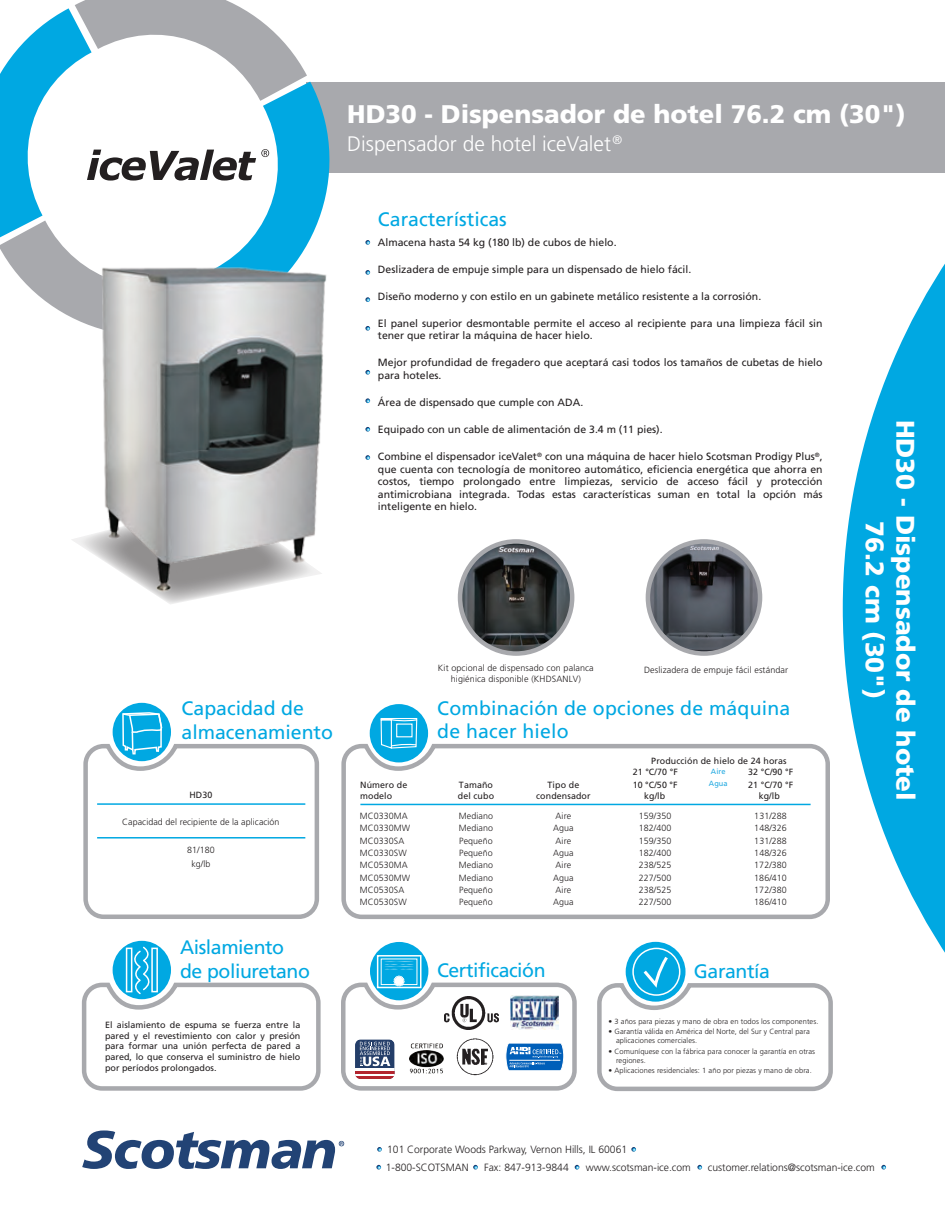
<style>
.page{position:relative;width:945px;height:1215px;background:#fff}
.page>*{position:absolute;margin:0;border:0;box-sizing:border-box;transform-origin:0 0}
.t1{font:900 25.5px/30.6px "Frutiger";color:#fff;text-align:center}
.t2{font:300 21px "Frutiger LT Std";color:#fff}
.t3{font:19.5px/23.4px "Frutiger";color:#00a8e2}
.t4{font:19.5px/23.4px "Frutiger";letter-spacing:-.02em;color:#00a8e2}
.t5{font:10.5px/12.6px "Frutiger LT Std";color:#231f20}
.t6{font:300 10.5px "Frutiger LT Std";color:#231f20}
.t7{font:300 9px "Frutiger LT Std";letter-spacing:.01em;color:#231f20}
.t8{font:9px/10.8px "Frutiger";color:#231f20;text-align:justify}
.t9{font:9px/10.8px "Frutiger LT Std";letter-spacing:.01em;color:#231f20}
.t10{font:300 7.5px/9px "Frutiger LT Std";letter-spacing:.01em;color:#231f20}
.t11{font:7.5px/12.3px "Frutiger LT Std";letter-spacing:.01em;color:#1fa8e0}
</style>
<div class="page">
<svg style="left:631px;top:1147px;width:5px;height:5px"></svg>
<svg style="left:377px;top:1147px;width:5px;height:5px"></svg>
<svg style="left:697px;top:1165px;width:5px;height:5px"></svg>
<svg style="left:575px;top:1165px;width:4px;height:5px"></svg>
<svg style="left:473px;top:1165px;width:5px;height:5px"></svg>
<svg style="left:376px;top:1165px;width:5px;height:5px"></svg>
<div style="left:306px;top:82px;width:639px;height:91px;background:#a8a9ad"></div>
<svg style="left:843px;top:263px;width:102px;height:907px;fill:#00a8e2"></svg>
<svg style="left:0;top:1px;width:330px;height:323px"></svg>
<svg style="left:626px;top:942px;width:60px;height:60px"></svg>
<svg style="left:597px;top:953px;width:236px;height:139px"></svg>
<div style="left:632px;top:948px;width:48px;height:48px;border:2px solid #fff;border-radius:50%"></div>
<svg style="left:365px;top:240px;width:5px;height:5px"></svg>
<svg style="left:365px;top:270px;width:5px;height:5px"></svg>
<svg style="left:365px;top:297px;width:5px;height:5px"></svg>
<svg style="left:365px;top:326px;width:5px;height:5px"></svg>
<svg style="left:365px;top:370px;width:5px;height:5px"></svg>
<svg style="left:365px;top:455px;width:5px;height:5px"></svg>
<svg style="left:365px;top:398px;width:5px;height:5px"></svg>
<svg style="left:365px;top:427px;width:5px;height:5px"></svg>
<svg style="left:341px;top:742px;width:489px;height:177px"></svg>
<hr style="left:360px;top:804px;width:451px;height:1px;background:#00a8e2">
<div style="left:370px;top:704px;width:58px;height:58px;background:#00a8e2;border-radius:50%"></div>
<svg style="left:380px;top:718px;width:38px;height:31px"></svg>
<div style="left:396px;top:724px;width:17px;height:13px;border:1px solid #fff"></div>
<svg style="left:72px;top:536px;width:132px;height:68px"></svg>
<img style="left:86px;top:265px;width:244px;height:332px">
<div style="left:113px;top:703px;width:58px;height:58px;background:#00a8e2;border-radius:50%"></div>
<svg style="left:83px;top:711px;width:236px;height:208px"></svg>
<div style="left:113px;top:941px;width:58px;height:58px;background:#00a8e2;border-radius:50%"></div>
<svg style="left:81px;top:946px;width:240px;height:145px"></svg>
<svg style="left:370px;top:942px;width:58px;height:58px"></svg>
<div style="left:377px;top:955px;width:45px;height:33px;border:2px solid #fff"></div>
<svg style="left:341px;top:962px;width:236px;height:129px"></svg>
<hr style="left:355px;top:1068px;width:40px;height:3px;background:#fff">
<hr style="left:355px;top:1071px;width:40px;height:3px;background:#b3242e">
<hr style="left:355px;top:1074px;width:40px;height:2px;background:#fff">
<hr style="left:355px;top:1076px;width:40px;height:3px;background:#b3242e">
<svg style="left:82px;top:1130px;width:262px;height:39px"></svg>
<img style="left:404px;top:1039px;width:46px;height:39px">
<img style="left:460px;top:543px;width:112px;height:112px;border-radius:56px">
<img style="left:647px;top:541px;width:112px;height:113px;border-radius:56px">
<svg style="left:685px;top:544px;width:9px;height:4px"></svg>
<div style="left:458px;top:539px;width:116px;height:117px;border:4px solid #a8a9ad;border-radius:50%"></div>
<div style="left:646px;top:539px;width:116px;height:117px;border:4px solid #a8a9ad;border-radius:50%"></div>
<h1 class="t1" style="left:347px;top:98px;width:560px">HD30 - Dispensador de hotel 76.2 cm (30")</h1>
<h2 class="t2" style="left:347px;top:132px;width:277px">Dispensador de hotel iceValet <sup>®</sup></h2>
<h3 class="t3" style="left:378px;top:207px;width:130px">Características</h3>
<p class="t5" style="left:378px;top:236px;width:240px">Almacena hasta 54 kg (180 lb) de cubos de hielo.</p>
<p class="t5" style="left:378px;top:263px;width:315px">Deslizadera de empuje simple para un dispensado de hielo fácil.</p>
<p class="t5" style="left:378px;top:290px;width:385px">Diseño moderno y con estilo en un gabinete metálico resistente a la corrosión.</p>
<p class="t5" style="left:378px;top:317px;width:446px">El panel superior desmontable permite el acceso al recipiente para una limpieza fácil sin tener que retirar la máquina de hacer hielo.</p>
<p class="t5" style="left:378px;top:357px;width:446px">Mejor profundidad de fregadero que aceptará casi todos los tamaños de cubetas de hielo para hoteles.</p>
<p class="t5" style="left:378px;top:396px;width:207px">Área de dispensado que cumple con ADA.</p>
<p class="t5" style="left:378px;top:423px;width:286px">Equipado con un cable de alimentación de 3.4 m (11 pies).</p>
<p class="t5" style="left:378px;top:450px;width:446px;text-align:justify">Combine el dispensador iceValet<sup>®</sup> con una máquina de hacer hielo Scotsman Prodigy Plus<sup>®</sup>, que cuenta con tecnología de monitoreo automático, eficiencia energética que ahorra en costos, tiempo prolongado entre limpiezas, servicio de acceso fácil y protección antimicrobiana integrada. Todas estas características suman en total la opción más inteligente en hielo.</p>
<h3 class="t3" style="left:182px;top:697px;width:153px">Capacidad de almacenamiento</h3>
<p class="t9" style="left:189px;top:789px;width:24px">HD30</p>
<p class="t7" style="left:122px;top:816px;width:159px">Capacidad del recipiente de la aplicación</p>
<p class="t7" style="left:191px;top:858px;width:21px">kg/lb</p>
<p class="t7" style="left:187px;top:845px;width:29px">81/180</p>
<h3 class="t4" style="left:180px;top:936px;width:131px">Aislamiento de poliuretano</h3>
<p class="t8" style="left:105px;top:1019px;width:197px">El aislamiento de espuma se fuerza entre la pared y el revestimiento con calor y presión para formar una unión perfecta de pared a pared, lo que conserva el suministro de hielo por períodos prolongados.</p>
<p class="t7" style="left:438px;top:663px;width:157px">Kit opcional de dispensado con palanca</p>
<p class="t7" style="left:644px;top:665px;width:146px">Deslizadera de empuje fácil estándar</p>
<p class="t7" style="left:451px;top:674px;width:132px">higiénica disponible (KHDSANLV)</p>
<h3 class="t3" style="left:437px;top:696px;width:355px">Combinación de opciones de máquina de hacer hielo</h3>
<p class="t9" style="left:651px;top:755px;width:137px">Producción de hielo de 24 horas</p>
<p class="t9" style="left:633px;top:779px;width:46px">10 °C/50 °F</p>
<p class="t11" style="left:709px;top:765px;width:20px">Aire<br>Agua</p>
<p class="t9" style="left:633px;top:767px;width:47px">21 °C/70 °F</p>
<p class="t9" style="left:748px;top:767px;width:47px">32 °C/90 °F</p>
<p class="t9" style="left:360px;top:780px;width:49px">Número de</p>
<p class="t9" style="left:748px;top:779px;width:46px">21 °C/70 °F</p>
<p class="t9" style="left:360px;top:791px;width:34px">modelo</p>
<p class="t9" style="left:458px;top:780px;width:38px">Tamaño del cubo</p>
<p class="t9" style="left:536px;top:780px;width:56px;text-align:center">Tipo de condensador</p>
<p class="t9" style="left:644px;top:791px;width:23px">kg/lb</p>
<p class="t9" style="left:759px;top:791px;width:23px">kg/lb</p>
<p class="t7" style="left:360px;top:811px;width:49px">MC0330MA</p>
<p class="t7" style="left:459px;top:811px;width:36px">Mediano</p>
<p class="t7" style="left:556px;top:811px;width:17px">Aire</p>
<p class="t7" style="left:639px;top:811px;width:34px">159/350</p>
<p class="t7" style="left:754px;top:811px;width:34px">131/288</p>
<p class="t7" style="left:360px;top:823px;width:52px">MC0330MW</p>
<p class="t7" style="left:459px;top:823px;width:36px">Mediano</p>
<p class="t7" style="left:553px;top:823px;width:22px">Agua</p>
<p class="t7" style="left:639px;top:823px;width:34px">182/400</p>
<p class="t7" style="left:754px;top:823px;width:34px">148/326</p>
<p class="t7" style="left:360px;top:835px;width:46px">MC0330SA</p>
<p class="t7" style="left:459px;top:835px;width:35px">Pequeño</p>
<p class="t7" style="left:556px;top:835px;width:17px">Aire</p>
<p class="t7" style="left:639px;top:835px;width:34px">159/350</p>
<p class="t7" style="left:754px;top:835px;width:34px">131/288</p>
<p class="t7" style="left:360px;top:848px;width:48px">MC0330SW</p>
<p class="t7" style="left:459px;top:848px;width:35px">Pequeño</p>
<p class="t7" style="left:553px;top:848px;width:22px">Agua</p>
<p class="t7" style="left:639px;top:848px;width:34px">182/400</p>
<p class="t7" style="left:754px;top:848px;width:34px">148/326</p>
<p class="t7" style="left:360px;top:860px;width:49px">MC0530MA</p>
<p class="t7" style="left:459px;top:860px;width:36px">Mediano</p>
<p class="t7" style="left:556px;top:860px;width:17px">Aire</p>
<p class="t7" style="left:639px;top:860px;width:34px">238/525</p>
<p class="t7" style="left:754px;top:860px;width:34px">172/380</p>
<p class="t7" style="left:360px;top:872px;width:52px">MC0530MW</p>
<p class="t7" style="left:459px;top:872px;width:36px">Mediano</p>
<p class="t7" style="left:553px;top:872px;width:22px">Agua</p>
<p class="t7" style="left:639px;top:872px;width:34px">227/500</p>
<p class="t7" style="left:754px;top:872px;width:34px">186/410</p>
<p class="t7" style="left:360px;top:885px;width:46px">MC0530SA</p>
<p class="t7" style="left:459px;top:885px;width:35px">Pequeño</p>
<p class="t7" style="left:556px;top:885px;width:17px">Aire</p>
<p class="t7" style="left:639px;top:885px;width:34px">238/525</p>
<p class="t7" style="left:754px;top:885px;width:34px">172/380</p>
<p class="t7" style="left:360px;top:897px;width:48px">MC0530SW</p>
<p class="t7" style="left:459px;top:897px;width:35px">Pequeño</p>
<p class="t7" style="left:553px;top:897px;width:22px">Agua</p>
<p class="t7" style="left:639px;top:897px;width:34px">227/500</p>
<p class="t7" style="left:754px;top:897px;width:34px">186/410</p>
<h3 class="t4" style="left:437px;top:959px;width:110px">Certificación</h3>
<h3 class="t4" style="left:694px;top:959px;width:78px">Garantía</h3>
<p class="t10" style="left:609px;top:1017px;width:211px">• 3 años para piezas y mano de obra en todos los componentes.</p>
<p class="t10" style="left:616px;top:1027px;width:195px;text-indent:-8px">• Garantía válida en América del Norte, del Sur y Central para aplicaciones comerciales.</p>
<p class="t10" style="left:616px;top:1047px;width:201px;text-indent:-8px">• Comuníquese con la fábrica para conocer la garantía en otras regiones.</p>
<p class="t10" style="left:609px;top:1066px;width:205px">• Aplicaciones residenciales: 1 año por piezas y mano de obra.</p>
<h1 class="t1" style="left:921px;top:420px;width:383px;rotate:90deg">HD30 - Dispensador de hotel<br>76.2 cm (30")</h1>
<p class="t6" style="left:387px;top:1144px;width:242px">101 Corporate Woods Parkway, Vernon Hills, IL 60061</p>
<p class="t6" style="left:386px;top:1161px;width:84px">1-800-SCOTSMAN</p>
<p class="t6" style="left:484px;top:1161px;width:86px">Fax: 847-913-9844</p>
<p class="t6" style="left:586px;top:1161px;width:107px">www.scotsman-ice.com</p>
<p class="t6" style="left:708px;top:1161px;width:168px">customer.relations@scotsman-ice.com</p>
</div>
